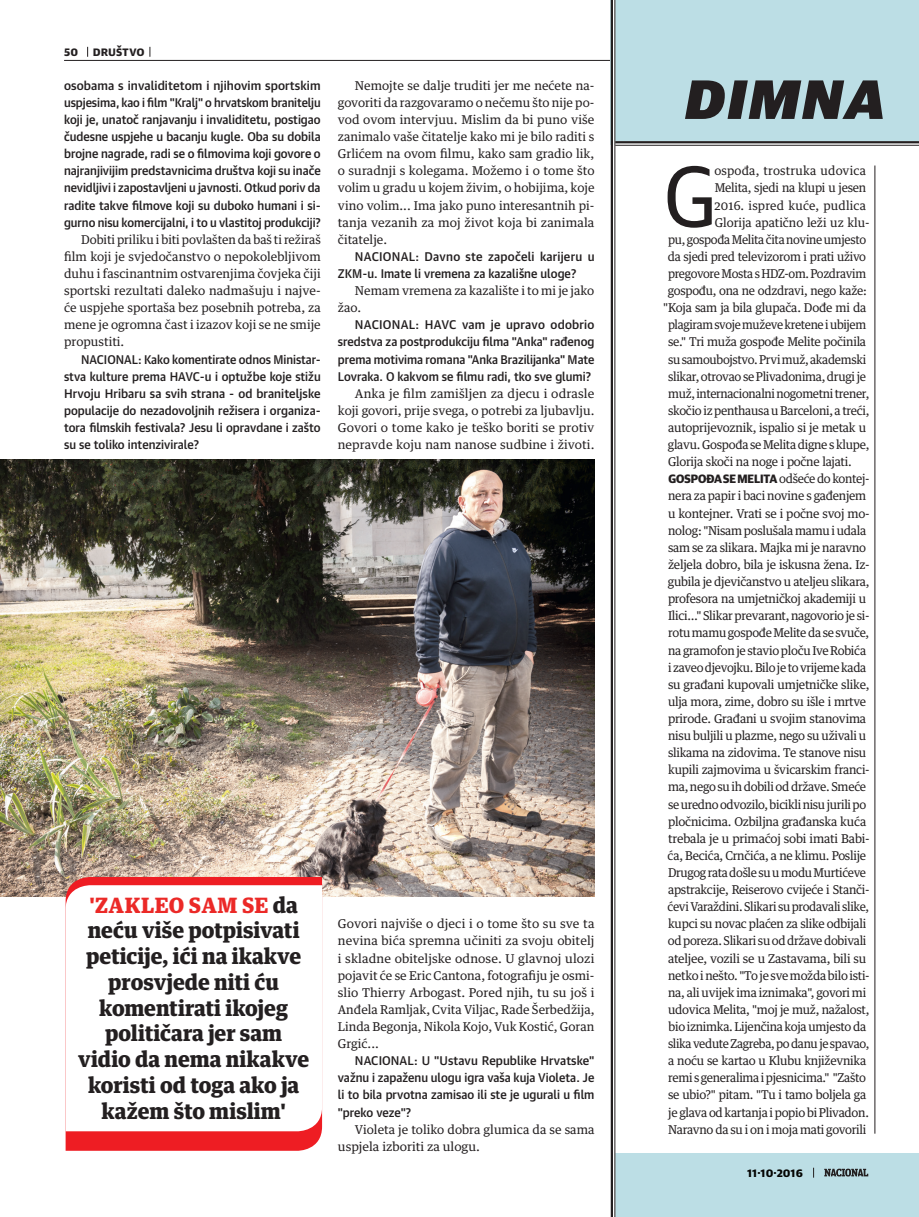
<style>
.page{position:relative;width:919px;height:1217px;background:#fff}
.page>*{position:absolute;margin:0;border:0;box-sizing:border-box;transform-origin:0 0}
.t1{font:86.25px "Guardian Sans";color:#231f20;scale:.95 1}
.t2{font:italic 900 55.5px "Guardian Sans";letter-spacing:.05em;color:#231f20}
.Kultura_lead_2_naslo{font:900 21.15px/25.8px "Guardian Text Egyp";color:#231f20;text-align:center}
.Body_text{font:12.15px/17.1px "Guardian Text Egyp";letter-spacing:-.025em;color:#231f20;scale:.95 1}
.Body_text-2{font:12.15px/17.1px "Guardian Text Egyp";letter-spacing:-.025em;color:#231f20;text-align:justify}
.Body_text-3{font:500 12.15px/17.1px "Guardian Text Sans";color:#231f20;text-align:justify}
.Body_text-4{font:12.15px "Guardian Text Egyp";letter-spacing:-.025em;color:#231f20;scale:.96 1}
.Body_text-5{font:12.15px/17.1px "Guardian Text Egyp";color:#231f20}
.Body_text-6{font:12.15px "Guardian Text Egyp";letter-spacing:-.025em;color:#231f20;scale:.94 1}
.Body_text-7{font:12.15px "Guardian Text Egyp";letter-spacing:.01em;color:#231f20}
.Body_text-8{font:12.15px "Guardian Text Egyp";letter-spacing:-.025em;color:#231f20;scale:.93 1}
.Body_text-9{font:12.15px "Guardian Text Egyp";letter-spacing:-.005em;color:#231f20}
.t3{font:900 12.15px "Guardian Text Sans";color:#040503}
.t4{font:900 12.15px "Guardian Text Sans";color:#231f20}
.s1{color:#eb2927}
.s2{font-family:"Guardian Sans";font-weight:700}
</style>
<div class="page">
<hr style="left:64px;top:60px;width:804px;height:1px;background:#231f20">
<div style="left:610px;top:0;width:308px;height:144px;background:#bcdee5"></div>
<svg style="left:615px;top:143px;width:303px;height:2px"></svg>
<hr style="left:611px;top:141px;width:307px;height:2px;background:#231f20">
<hr style="left:611px;top:145px;width:307px;height:1px;background:#231f20">
<hr style="left:874px;top:165px;width:1px;height:968px;background:#231f20">
<div style="left:610px;top:1152px;width:303px;height:64px;background:#bcdee5"></div>
<div style="left:906px;top:1152px;width:12px;height:64px;background:#bcdee5"></div>
<svg style="left:824px;top:1168px;width:44px;height:8px"></svg>
<div style="left:610px;top:0;width:5px;height:1216px;background:#fff"></div>
<hr style="left:610px;top:0;width:3px;height:1216px;background:#231f20">
<hr style="left:614px;top:0;width:1px;height:1216px;background:#231f20">
<img style="left:0;top:460px;width:594px;height:436px">
<svg style="left:66px;top:876px;width:256px;height:274px;background:#ed3035"></svg>
<svg style="left:66px;top:885px;width:256px;height:245px"></svg>
<p class="t4" style="left:64px;top:41px;width:82px">50 DRUŠTVO</p>
<p class="Body_text-3" style="left:64px;top:76px;width:258px">osobama s invaliditetom i njihovim sportskim uspjesima, kao i film "Kralj" o hrvatskom branitelju koji je, unatoč ranjavanju i invaliditetu, postigao čudesne uspjehe u bacanju kugle. Oba su dobila brojne nagrade, radi se o filmovima koji govore o najranjivijim predstavnicima društva koji su inače nevidljivi i zapostavljeni u javnosti. Otkud poriv da radite takve filmove koji su duboko humani i si&shy;gurno nisu komercijalni, i to u vlastitoj produkciji?</p>
<p class="Body_text-2" style="left:64px;top:229px;width:258px;text-indent:17px">Dobiti priliku i biti povlašten da baš ti režiraš film koji je svjedočanstvo o nepokolebljivom duhu i fascinantnim ostvarenjima čovjeka čiji sportski rezultati daleko nadmašuju i najve&shy;će uspjehe sportaša bez posebnih potreba, za mene je ogromna čast i izazov koji se ne smije propustiti.</p>
<p class="Body_text-3" style="left:64px;top:349px;width:258px;text-indent:17px">NACIONAL: Kako komentirate odnos Ministar&shy;stva kulture prema HAVC-u i optužbe koje stižu Hrvoju Hribaru sa svih strana - od braniteljske populacije do nezadovoljnih režisera i organiza&shy;tora filmskih festivala? Jesu li opravdane i zašto su se toliko intenzivirale?</p>
<p class="Body_text-2" style="left:338px;top:76px;width:258px;text-indent:17px">Nemojte se dalje truditi jer me nećete na&shy;govoriti da razgovaramo o nečemu što nije po&shy;vod ovom intervjuu. Mislim da bi puno više zanimalo vaše čitatelje kako mi je bilo raditi s Grlićem na ovom filmu, kako sam gradio lik, o suradnji s kolegama. Možemo i o tome što volim u gradu u kojem živim, o hobijima, koje vino volim... Ima jako puno interesantnih pi&shy;tanja vezanih za moj život koja bi zanimala čitatelje.</p>
<p class="Body_text-3" style="left:338px;top:247px;width:258px;text-indent:17px">NACIONAL: Davno ste započeli karijeru u<br>ZKM-u. Imate li vremena za kazališne uloge?</p>
<p class="Body_text-5" style="left:338px;top:281px;width:258px;text-indent:17px">Nemam vremena za kazalište i to mi je jako žao.</p>
<p class="Body_text-3" style="left:338px;top:315px;width:258px;text-indent:17px">NACIONAL: HAVC vam je upravo odobrio sredstva za postprodukciju filma "Anka" rađenog prema motivima romana "Anka Brazilijanka" Mate Lovraka. O kakvom se filmu radi, tko sve glumi?</p>
<p class="Body_text-2" style="left:338px;top:383px;width:258px;text-indent:17px">Anka je film zamišljen za djecu i odrasle koji govori, prije svega, o potrebi za ljubavlju.<br>Govori o tome kako je teško boriti se protiv nepravde koju nam nanose sudbine i životi.</p>
<p class="Kultura_lead_2_naslo" style="left:78px;top:889px;width:232px"><span class="s1">'ZAKLEO SAM SE</span> da neću više potpisivati peticije, ići na ikakve prosvjede niti ću komentirati ikojeg političara jer sam vidio da nema nikakve koristi od toga ako ja kažem što mislim'</p>
<p class="Body_text-2" style="left:338px;top:913px;width:258px">Govori najviše o djeci i o tome što su sve ta nevina bića spremna učiniti za svoju obitelj i skladne obiteljske odnose. U glavnoj ulozi pojavit će se Eric Cantona, fotografiju je osmi&shy;slio Thierry Arbogast. Pored njih, tu su još i Anđela Ramljak, Cvita Viljac, Rade Šerbedžija, Linda Begonja, Nikola Kojo, Vuk Kostić, Goran Grgić...</p>
<p class="Body_text-3" style="left:338px;top:1050px;width:258px;text-indent:17px">NACIONAL: U "Ustavu Republike Hrvatske" važnu i zapaženu ulogu igra vaša kuja Violeta. Je li to bila prvotna zamisao ili ste je ugurali u film "preko veze"?</p>
<p class="Body_text-5" style="left:338px;top:1119px;width:258px;text-indent:17px">Violeta je toliko dobra glumica da se sama uspjela izboriti za ulogu.</p>
<p class="t2" style="left:685px;top:57px;width:201px">DIMNA</p>
<p class="t1" style="left:664px;top:135px;width:56px">G</p>
<p class="Body_text-7" style="left:714px;top:161px;width:153px">ospođa, trostruka udovica</p>
<p class="Body_text-4" style="left:714px;top:178px;width:159px">Melita, sjedi na klupi u jesen</p>
<p class="Body_text-7" style="left:714px;top:195px;width:153px">2016. ispred kuće, pudlica</p>
<p class="Body_text-9" style="left:714px;top:212px;width:156px">Glorija apatično leži uz klu-</p>
<p class="Body_text-6" style="left:668px;top:229px;width:212px">pu, gospođa Melita čita novine umjesto</p>
<p class="Body_text" style="left:667px;top:247px;width:210px">da sjedi pred televizorom i prati uživo</p>
<p class="Body_text-6" style="left:668px;top:263px;width:212px">pregovore Mosta s HDZ-om. Pozdravim</p>
<p class="Body_text" style="left:667px;top:281px;width:211px">gospođu, ona ne odzdravi, nego kaže:</p>
<p class="Body_text-2" style="left:663px;top:298px;width:205px">"Koja sam ja bila glupača. Dođe mi da</p>
<p class="Body_text-8" style="left:668px;top:315px;width:215px">plagiram svoje muževe kretene i ubijem</p>
<p class="Body_text-4" style="left:668px;top:332px;width:208px">se." Tri muža gospođe Melite počinila</p>
<p class="Body_text" style="left:668px;top:349px;width:210px">su samoubojstvo. Prvi muž, akademski</p>
<p class="Body_text-4" style="left:668px;top:366px;width:208px">slikar, otrovao se Plivadonima, drugi je</p>
<p class="Body_text" style="left:668px;top:383px;width:213px">muž, internacionalni nogometni trener,</p>
<p class="Body_text-4" style="left:668px;top:400px;width:211px">skočio iz penthausa u Barceloni, a treći,</p>
<p class="Body_text-2" style="left:668px;top:418px;width:199px">autoprijevoznik, ispalio si je metak u</p>
<p class="Body_text-4" style="left:667px;top:434px;width:211px">glavu. Gospođa se Melita digne s klupe,</p>
<p class="Body_text-4" style="left:668px;top:451px;width:193px">Glorija skoči na noge i počne lajati.</p>
<p class="Body_text" style="left:667px;top:469px;width:214px"><span class="s2">GOSPOĐA SE MELITA</span> odšeće do kontej&shy;nera za papir i baci novine s gađenjem u kontejner. Vrati se i počne svoj mo&shy;nolog: "Nisam poslušala mamu i udala sam se za slikara. Majka mi je naravno željela dobro, bila je iskusna žena. Iz&shy;gubila je djevičanstvo u ateljeu slikara, profesora na umjetničkoj akademiji u Ilici…" Slikar prevarant, nagovorio je si&shy;rotu mamu gospođe Melite da se svuče, na gramofon je stavio ploču Ive Robića i zaveo djevojku. Bilo je to vrijeme kada su građani kupovali umjetničke slike, ulja mora, zime, dobro su išle i mrtve prirode. Građani u svojim stanovima nisu buljili u plazme, nego su uživali u slikama na zidovima. Te stanove nisu kupili zajmovima u švicarskim franci&shy;ma, nego su ih dobili od države. Smeće se uredno odvozilo, bicikli nisu jurili po pločnicima. Ozbiljna građanska kuća trebala je u primaćoj sobi imati Babi&shy;ća, Becića, Crnčića, a ne klimu. Poslije Drugog rata došle su u modu Murtićeve apstrakcije, Reiserovo cvijeće i Stanči&shy;ćevi Varaždini. Slikari su prodavali slike, kupci su novac plaćen za slike odbijali od poreza. Slikari su od države dobivali ateljee, vozili se u Zastavama, bili su netko i nešto. "To je sve možda bilo isti&shy;na, ali uvijek ima iznimaka", govori mi udovica Melita, "moj je muž, nažalost, bio iznimka. Lijenčina koja umjesto da slika vedute Zagreba, po danu je spavao, a noću se kartao u Klubu književnika remi s generalima i pjesnicima." "Zašto se ubio?" pitam. "Tu i tamo boljela ga je glava od kartanja i popio bi Plivadon.<br>Naravno da su i on i moja mati govorili</p>
<p class="t3" style="left:747px;top:1161px;width:57px">11·10·2016</p>
</div>
